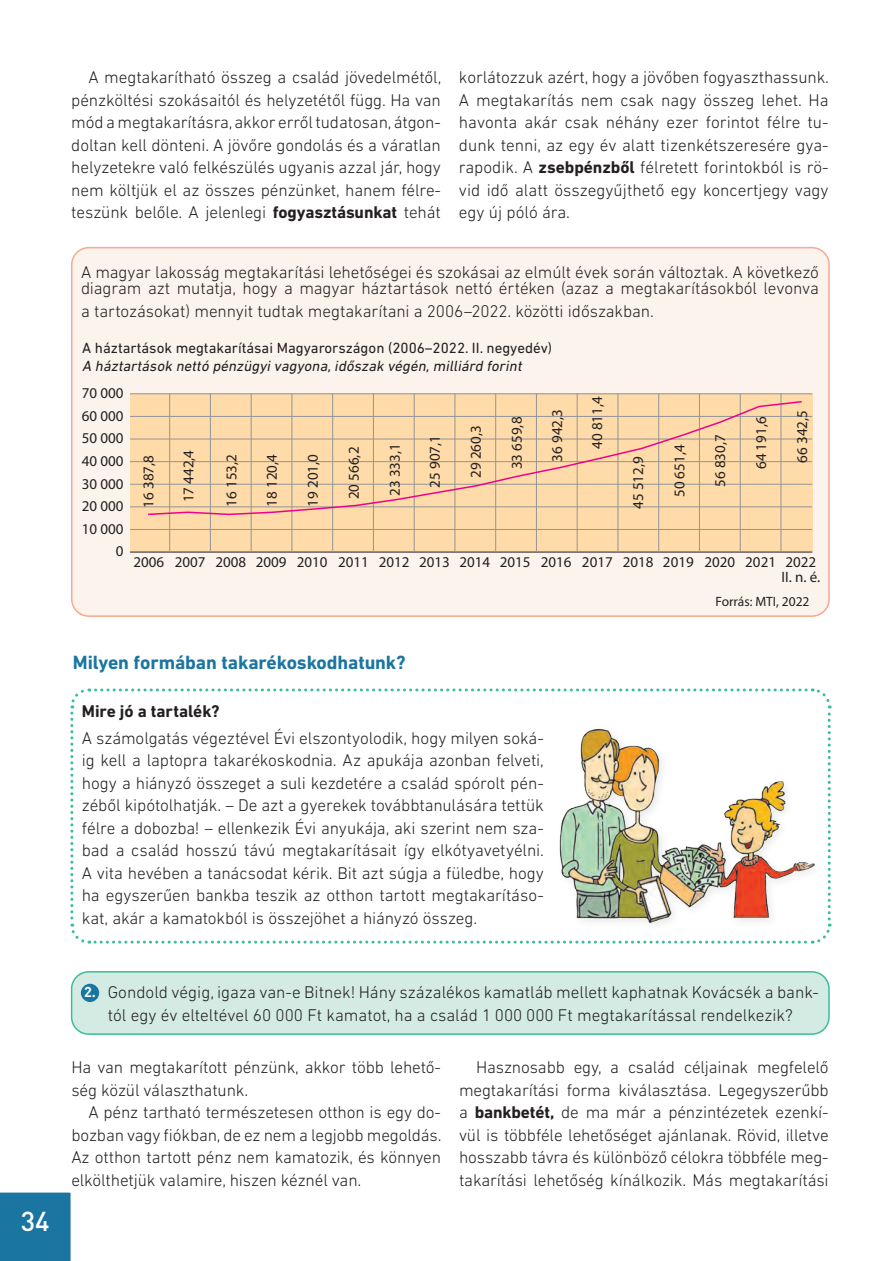
<style>
.page{position:relative;width:893px;height:1261px;background:#fff}
.page>*{position:absolute;margin:0;border:0;box-sizing:border-box;transform-origin:0 0}
.t1{font:500 27px "DIN Pro";color:#fff}
.t2{font:700 19.5px "DIN Next LT Pro";letter-spacing:-.005em;color:#1a75a1}
.t3{font:300 17.25px/22.5px "DIN Next LT Pro";letter-spacing:-.005em;color:#231f20;text-align:justify}
.t4{font:700 17.25px "DIN Next LT Pro";letter-spacing:-.005em;color:#231f20}
.t5{font:15px/22.6px "Myriad Pro";color:#231f20}
.t6{font:15px "DIN Next LT Pro";color:#231f20}
.t7{font:italic 15px "DIN Next LT Pro";color:#231f20}
.t8{font:13.5px "Myriad Pro";color:#231f20}
.s1{font-weight:700}
.s2{font-family:"DIN Pro";font-weight:700;font-size:14.25px;color:#fff}
</style>
<div class="page">
<div style="left:72px;top:248px;width:757px;height:368px;background:#fdf3ed;border-radius:17px"></div>
<div style="left:71px;top:247px;width:758px;height:370px;border:2px solid #f8a98e;border-radius:17px"></div>
<svg style="left:70px;top:688px;width:762px;height:256px"></svg>
<div style="left:72px;top:972px;width:756px;height:62px;background:#d3ebe2;border-radius:17px"></div>
<div style="left:81px;top:984px;width:18px;height:18px;background:#1a75a1;border-radius:50%"></div>
<div style="left:71px;top:971px;width:758px;height:64px;border:2px solid #3abd9d;border-radius:17px"></div>
<img style="left:544px;top:720px;width:283px;height:211px">
<div style="left:130px;top:394px;width:682px;height:158px;background:#fedba8"></div>
<hr style="left:130px;top:552px;width:682px;height:1px;background:#231f20">
<hr style="left:130px;top:529px;width:682px;height:1px;background:#939598">
<hr style="left:130px;top:507px;width:682px;height:1px;background:#939598">
<hr style="left:130px;top:484px;width:682px;height:1px;background:#939598">
<hr style="left:169px;top:394px;width:1px;height:158px;background:#939598">
<hr style="left:251px;top:394px;width:1px;height:158px;background:#939598">
<hr style="left:332px;top:394px;width:1px;height:158px;background:#939598">
<hr style="left:414px;top:394px;width:1px;height:158px;background:#939598">
<hr style="left:495px;top:394px;width:1px;height:158px;background:#939598">
<hr style="left:577px;top:394px;width:1px;height:158px;background:#939598">
<hr style="left:658px;top:394px;width:1px;height:158px;background:#939598">
<hr style="left:739px;top:394px;width:1px;height:158px;background:#939598">
<hr style="left:210px;top:394px;width:1px;height:158px;background:#939598">
<hr style="left:291px;top:394px;width:1px;height:158px;background:#939598">
<hr style="left:373px;top:394px;width:1px;height:158px;background:#939598">
<hr style="left:454px;top:394px;width:1px;height:158px;background:#939598">
<hr style="left:536px;top:394px;width:1px;height:158px;background:#939598">
<hr style="left:617px;top:394px;width:1px;height:158px;background:#939598">
<hr style="left:699px;top:394px;width:1px;height:158px;background:#939598">
<hr style="left:780px;top:394px;width:1px;height:158px;background:#939598">
<hr style="left:130px;top:461px;width:682px;height:1px;background:#939598">
<hr style="left:130px;top:439px;width:682px;height:1px;background:#939598">
<hr style="left:130px;top:416px;width:682px;height:1px;background:#939598">
<hr style="left:130px;top:394px;width:682px;height:1px;background:#939598">
<svg style="left:146px;top:400px;width:657px;height:116px"></svg>
<div style="left:0;top:1192px;width:71px;height:69px;background:#1a75a1"></div>
<p class="t3" style="left:71px;top:66px;width:371px;text-indent:17px">A megtakarítható összeg a család jövedelmétől, pénzköltési szokásaitól és helyzetétől függ. Ha van mód a megtakarításra, akkor erről tudatosan, átgon&shy;doltan kell dönteni. A jövőre gondolás és a váratlan helyzetekre való felkészülés ugyanis azzal jár, hogy nem költjük el az összes pénzünket, hanem félre&shy;teszünk belőle. A jelenlegi <span class="s1">fogyasztásunkat</span> tehát</p>
<p class="t3" style="left:459px;top:66px;width:371px">korlátozzuk azért, hogy a jövőben fogyaszthassunk.<br>A megtakarítás nem csak nagy összeg lehet. Ha havonta akár csak néhány ezer forintot félre tu&shy;dunk tenni, az egy év alatt tizenkétszeresére gya&shy;rapodik. A <span class="s1">zsebpénzből</span> félretett forintokból is rö&shy;vid idő alatt összegyűjthető egy koncertjegy vagy egy új póló ára.</p>
<p class="t3" style="left:81px;top:264px;width:739px;line-height:16.5px">A magyar lakosság megtakarítási lehetőségei és szokásai az elmúlt évek során változtak. A következő diagram azt mutatja, hogy a magyar háztartások nettó értéken (azaz a megtakarításokból levonva</p>
<p class="t3" style="left:81px;top:300px;width:574px">a tartozásokat) mennyit tudtak megtakarítani a 2006–2022. közötti időszakban.</p>
<p class="t6" style="left:82px;top:339px;width:471px">A háztartások megtakarításai Magyarországon (2006–2022. II. negyedév)</p>
<p class="t7" style="left:82px;top:357px;width:444px">A háztartások nettó pénzügyivagyona,időszak végén,milliárd forint</p>
<p class="t5" style="left:82px;top:382px;width:43px">70 000</p>
<p class="t5" style="left:82px;top:404px;width:43px">60 000</p>
<p class="t5" style="left:82px;top:427px;width:43px">50 000</p>
<p class="t5" style="left:82px;top:449px;width:43px">40 000<br>30 000</p>
<p class="t5" style="left:82px;top:495px;width:43px">20 000</p>
<p class="t5" style="left:82px;top:517px;width:43px">10 000</p>
<p class="t5" style="left:137px;top:508px;width:54px;rotate:-90deg">16 387,8</p>
<p class="t5" style="left:177px;top:502px;width:54px;rotate:-90deg">17 442,4</p>
<p class="t5" style="left:220px;top:507px;width:54px;rotate:-90deg">16 153,2</p>
<p class="t5" style="left:260px;top:507px;width:54px;rotate:-90deg">18 120,4</p>
<p class="t5" style="left:301px;top:507px;width:54px;rotate:-90deg">19 201,0</p>
<p class="t5" style="left:342px;top:499px;width:54px;rotate:-90deg">20 566,2</p>
<p class="t5" style="left:383px;top:496px;width:54px;rotate:-90deg">23 333,1</p>
<p class="t5" style="left:423px;top:487px;width:54px;rotate:-90deg">25 907,1</p>
<p class="t5" style="left:464px;top:478px;width:54px;rotate:-90deg">29 260,3</p>
<p class="t5" style="left:505px;top:469px;width:54px;rotate:-90deg">33 659,8</p>
<p class="t5" style="left:545px;top:462px;width:54px;rotate:-90deg">36 942,3</p>
<p class="t5" style="left:585px;top:449px;width:54px;rotate:-90deg">40 811,4</p>
<p class="t5" style="left:626px;top:509px;width:54px;rotate:-90deg">45 512,9</p>
<p class="t5" style="left:667px;top:497px;width:54px;rotate:-90deg">50 651,4</p>
<p class="t5" style="left:708px;top:487px;width:54px;rotate:-90deg">56 830,7</p>
<p class="t5" style="left:749px;top:469px;width:54px;rotate:-90deg">64 191,6</p>
<p class="t5" style="left:790px;top:463px;width:54px;rotate:-90deg">66 342,5</p>
<p class="t5" style="left:116px;top:540px;width:9px">0</p>
<p class="t5" style="left:133px;top:550px;width:32px">2006</p>
<p class="t5" style="left:175px;top:554px;width:646px;line-height:15px;text-align:right">2007 2008 2009 2010 2011 2012 2013 2014 2015 2016 2017 2018 2019 2020 2021 2022<br>II. n. é.</p>
<p class="t8" style="left:715px;top:593px;width:95px">Forrás: MTI, 2022</p>
<p class="t2" style="left:73px;top:651px;width:334px">Milyen formában takarékoskodhatunk?</p>
<p class="t4" style="left:82px;top:701px;width:139px">Mire jó a tartalék?</p>
<p class="t3" style="left:82px;top:726px;width:463px">A számolgatás végeztével Évi elszontyolodik, hogy milyen soká&shy;ig kell a laptopra takarékoskodnia. Az apukája azonban felveti, hogy a hiányzó összeget a suli kezdetére a család spórolt pén&shy;zéből kipótolhatják. – De azt a gyerekek továbbtanulására tettük félre a dobozba! – ellenkezik Évi anyukája, aki szerint nem sza&shy;bad a család hosszú távú megtakarításait így elkótyavetyélni.<br>A vita hevében a tanácsodat kérik. Bit azt súgja a füledbe, hogy ha egyszerűen bankba teszik az otthon tartott megtakarításo&shy;kat, akár a kamatokból is összejöhet a hiányzó összeg.</p>
<h1 class="t1" style="left:21px;top:1203px;width:30px">34</h1>
<p class="t3" style="left:84px;top:981px;width:736px;text-align:center"><span class="s2">2.</span> Gondold végig, igaza van-e Bitnek! Hány százalékos kamatláb mellett kaphatnak Kovácsék a bank&shy;tól egy év elteltével 60 000 Ft kamatot, ha a család 1 000 000 Ft megtakarítással rendelkezik?</p>
<p class="t3" style="left:71px;top:1056px;width:371px">Ha van megtakarított pénzünk, akkor több lehető&shy;ség közül választhatunk.</p>
<p class="t3" style="left:71px;top:1101px;width:371px;text-indent:17px">A pénz tartható természetesen otthon is egy do&shy;bozban vagy fiókban, de ez nem a legjobb megoldás.<br>Az otthon tartott pénz nem kamatozik, és könnyen elkölthetjük valamire, hiszen kéznél van.</p>
<p class="t3" style="left:459px;top:1056px;width:371px;text-indent:17px">Hasznosabb egy, a család céljainak megfelelő megtakarítási forma kiválasztása. Legegyszerűbb a <span class="s1">bankbetét,</span> de ma már a pénzintézetek ezenkí&shy;vül is többféle lehetőséget ajánlanak. Rövid, illetve hosszabb távra és különböző célokra többféle meg&shy;takarítási lehetőség kínálkozik. Más megtakarítási</p>
</div>
